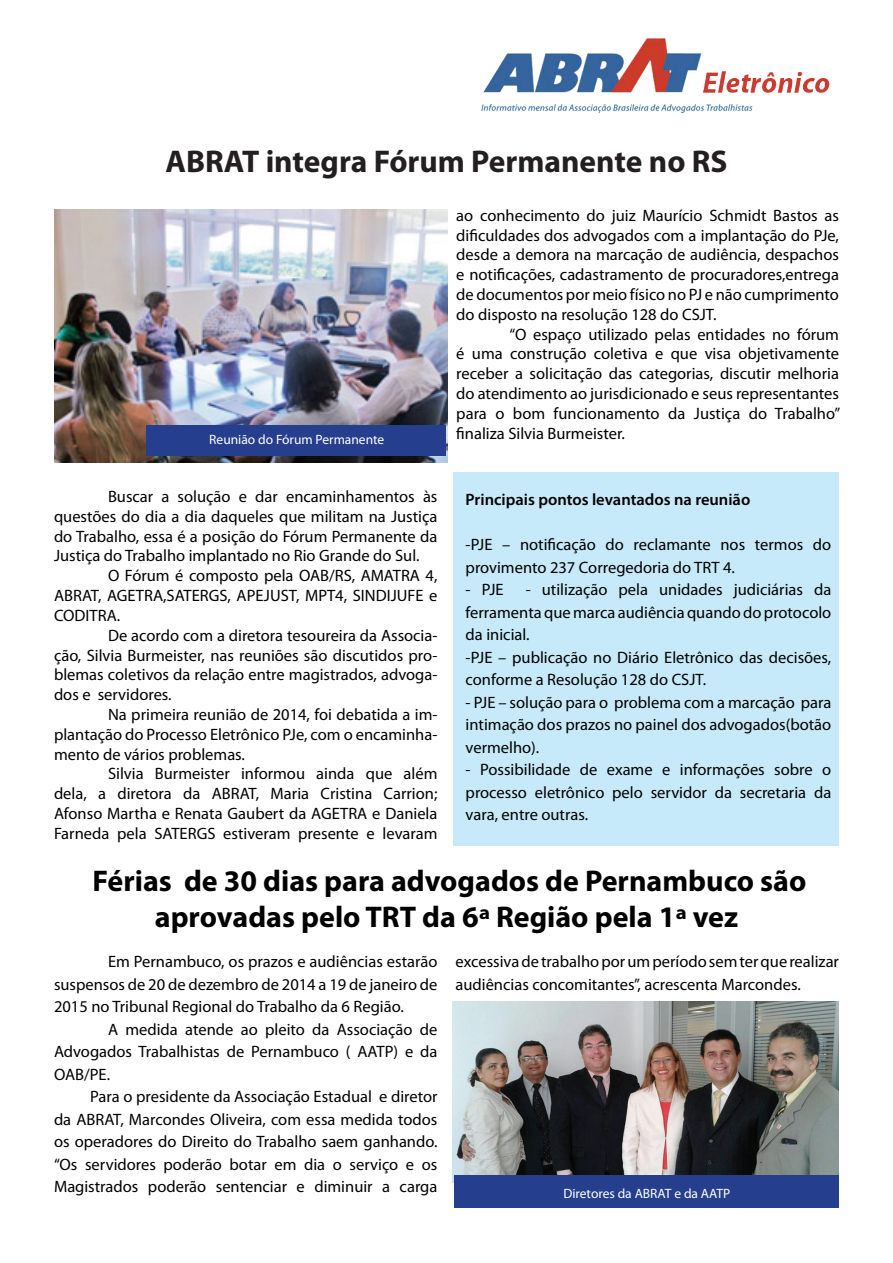
<style>
.page{position:relative;width:893px;height:1263px;background:#fff}
.page>*{position:absolute;margin:0;border:0;box-sizing:border-box;transform-origin:0 0}
.t1{font:700 31.5px "Myriad Pro";color:#231f20}
.t2{font:700 30px/36px "Myriad Pro";color:#000;text-align:center}
.t3{font:16.5px/19.8px "Myriad Pro";color:#000;text-align:justify}
.t4{font:600 16.5px "Myriad Pro";color:#000}
.t5{font:13.5px "Myriad Pro";color:#fff}
</style>
<div class="page">
<img style="left:480px;top:38px;width:350px;height:76px">
<img style="left:54px;top:209px;width:393px;height:254px">
<div style="left:146px;top:425px;width:300px;height:31px;background:#253f8e"></div>
<div style="left:454px;top:472px;width:385px;height:373px;background:#c6eafa"></div>
<img style="left:453px;top:1002px;width:386px;height:180px">
<div style="left:454px;top:1176px;width:385px;height:32px;background:#253f8e"></div>
<h1 class="t1" style="left:165px;top:141px;width:564px">ABRAT integra Fórum Permanente no RS</h1>
<p class="t5" style="left:209px;top:431px;width:177px">Reunião do Fórum Permanente</p>
<p class="t3" style="left:54px;top:486px;width:385px;text-indent:54px">Buscar a solução e dar encaminhamentos às questões do dia a dia daqueles que militam na Justiça do Trabalho, essa é a posição do Fórum Permanente da Justiça do Trabalho implantado no Rio Grande do Sul.</p>
<p class="t3" style="left:54px;top:566px;width:385px;text-indent:54px">O Fórum é composto pela OAB/RS, AMATRA 4, ABRAT, AGETRA,SATERGS, APEJUST, MPT4, SINDIJUFE e CODITRA.</p>
<p class="t3" style="left:54px;top:625px;width:385px;text-indent:54px">De acordo com a diretora tesoureira da Associa&shy;ção, Silvia Burmeister, nas reuniões são discutidos pro&shy;blemas coletivos da relação entre magistrados, advoga&shy;dos e servidores.</p>
<p class="t3" style="left:54px;top:704px;width:385px;text-indent:54px">Na primeira reunião de 2014, foi debatida a im&shy;plantação do Processo Eletrônico PJe, com o encaminha&shy;mento de vários problemas.</p>
<p class="t3" style="left:54px;top:764px;width:385px;text-indent:54px">Silvia Burmeister informou ainda que além dela, a diretora da ABRAT, Maria Cristina Carrion; Afonso Martha e Renata Gaubert da AGETRA e Daniela Farneda pela SATERGS estiveram presente e levaram</p>
<p class="t3" style="left:456px;top:205px;width:384px">ao conhecimento do juiz Maurício Schmidt Bastos as dificuldades dos advogados com a implantação do PJe, desde a demora na marcação de audiência, despachos e notificações, cadastramento de procuradores,entrega de documentos por meio físico no PJ e não cumprimento do disposto na resolução 128 do CSJT.</p>
<p class="t3" style="left:456px;top:324px;width:386px;text-indent:53px">“O espaço utilizado pelas entidades no fórum é uma construção coletiva e que visa objetivamente receber a solicitação das categorias, discutir melhoria do atendimento ao jurisdicionado e seus representantes para o bom funcionamento da Justiça do Trabalho” finaliza Silvia Burmeister.</p>
<p class="t4" style="left:466px;top:489px;width:286px">Principais pontos levantados na reunião</p>
<p class="t3" style="left:466px;top:533px;width:367px;line-height:22.5px">-PJE – notificação do reclamante nos termos do provimento 237 Corregedoria do TRT 4.</p>
<p class="t3" style="left:466px;top:580px;width:39px">- PJE</p>
<p class="t3" style="left:466px;top:578px;width:367px;line-height:22.5px;text-align:left;text-indent:60px">- utilização pela unidades judiciárias da ferramenta que marca audiência quando do protocolo da inicial.<br>-PJE – publicação no Diário Eletrônico das decisões, conforme a Resolução 128 do CSJT.</p>
<p class="t3" style="left:466px;top:691px;width:367px;line-height:22.5px">- PJE – solução para o problema com a marcação para intimação dos prazos no painel dos advogados(botão vermelho).</p>
<p class="t3" style="left:466px;top:758px;width:367px;line-height:22.5px">- Possibilidade de exame e informações sobre o processo eletrônico pelo servidor da secretaria da vara, entre outras.</p>
<h2 class="t2" style="left:93px;top:862px;width:715px">Férias de 30 dias para advogados de Pernambuco são aprovadas pelo TRT da 6ª Região pela 1ª vez</h2>
<p class="t3" style="left:54px;top:950px;width:385px;line-height:22.5px;text-indent:54px">Em Pernambuco, os prazos e audiências estarão suspensos de 20 de dezembro de 2014 a 19 de janeiro de 2015 no Tribunal Regional do Trabalho da 6 Região.</p>
<p class="t3" style="left:54px;top:1017px;width:385px;line-height:22.5px;text-indent:54px">A medida atende ao pleito da Associação de Advogados Trabalhistas de Pernambuco ( AATP) e da OAB/PE.</p>
<p class="t3" style="left:54px;top:1085px;width:385px;line-height:22.5px;text-indent:36px">Para o presidente da Associação Estadual e diretor da ABRAT, Marcondes Oliveira, com essa medida todos os operadores do Direito do Trabalho saem ganhando. “Os servidores poderão botar em dia o serviço e os Magistrados poderão sentenciar e diminuir a carga</p>
<p class="t3" style="left:455px;top:950px;width:385px;line-height:22.5px">excessiva de trabalho por um período sem ter que realizar audiências concomitantes”, acrescenta Marcondes.</p>
<p class="t5" style="left:563px;top:1185px;width:168px">Diretores da ABRAT e da AATP</p>
</div>
